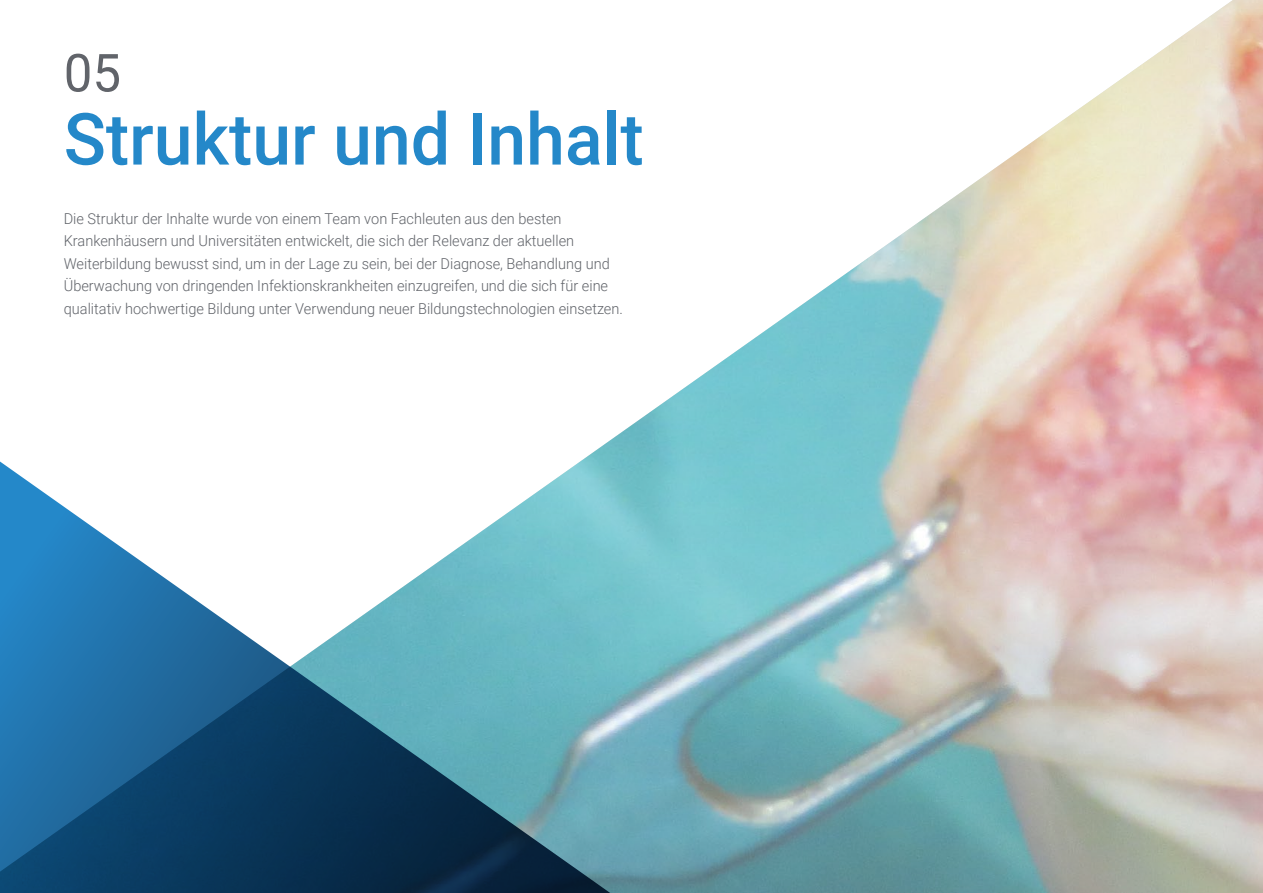
<style>
.page{position:relative;width:1263px;height:893px;background:#fff}
.page>*{position:absolute;margin:0;border:0;box-sizing:border-box;transform-origin:0 0}
.t1{font:500 72px "Roboto";color:#2488c9}
.t2{font:52.5px "Roboto";color:#61646a}
.t3{font:300 15px/22.5px "Roboto";color:#61646a}
</style>
<div class="page">
<img style="left:602px;top:0;width:661px;height:893px">
<svg style="left:0;top:446px;width:640px;height:447px"></svg>
<h2 class="t2" style="left:64px;top:36px;width:59px">05</h2>
<h1 class="t1" style="left:64px;top:89px;width:581px">Struktur und Inhalt</h1>
<p class="t3" style="left:64px;top:207px;width:561px">Die Struktur der Inhalte wurde von einem Team von Fachleuten aus den besten Krankenhäusern und Universitäten entwickelt, die sich der Relevanz der aktuellen Weiterbildung bewusst sind, um in der Lage zu sein, bei der Diagnose, Behandlung und Überwachung von dringenden Infektionskrankheiten einzugreifen, und die sich für eine qualitativ hochwertige Bildung unter Verwendung neuer Bildungstechnologien einsetzen.</p>
</div>
